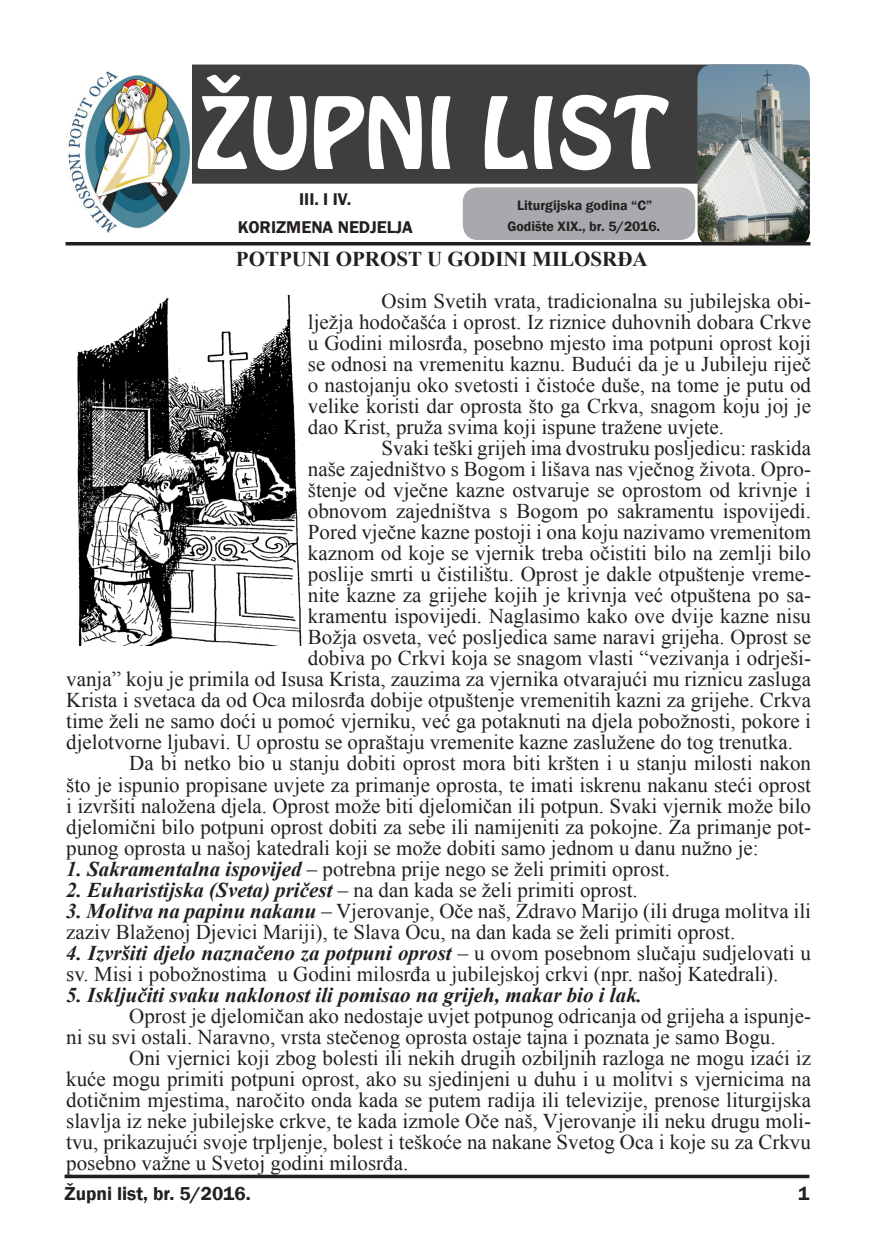
<style>
.page{position:relative;width:874px;height:1241px;background:#fff}
.page>*{position:absolute;margin:0;border:0;box-sizing:border-box;transform-origin:0 0}
.t1{font:87.5px "Hobo Std";color:#fff}
.t2{font:21px/21px "Times New Roman";color:#231f20;text-align:justify}
.t3{font:italic 700 21px "Times New Roman";color:#231f20}
.t4{font:700 21px "Times New Roman";color:#231f20}
.Tekst{font:600 19.25px "Franklin Gothic";color:#231f20}
.Normalni_tekst{font:600 17.5px "Franklin Gothic";color:#231f20}
.Normalni_tekst-2{font:600 14px "Franklin Gothic";color:#231f20}
.s1{font-weight:700;font-style:italic}
</style>
<div class="page">
<div style="left:462px;top:187px;width:232px;height:53px;background:#a8a9ad;border-radius:15px"></div>
<div style="left:64px;top:64px;width:745px;height:120px;background:#3e3e3f;border-radius:21px"></div>
<img style="left:697px;top:64px;width:112px;height:182px">
<hr style="left:64px;top:1174px;width:745px;height:3px;background:#231f20">
<hr style="left:65px;top:242px;width:745px;height:3px;background:#231f20">
<img style="left:64px;top:64px;width:127px;height:169px">
<img style="left:77px;top:295px;width:225px;height:351px">
<p class="t1" style="left:196px;top:73px;width:473px">ŽUPNI LIST</p>
<p class="Normalni_tekst" style="left:299px;top:188px;width:54px">III. I IV.</p>
<p class="Normalni_tekst" style="left:238px;top:216px;width:176px">KORIZMENA NEDJELJA</p>
<p class="Normalni_tekst-2" style="left:517px;top:197px;width:136px">Liturgijska godina “C”</p>
<p class="Normalni_tekst-2" style="left:507px;top:218px;width:154px">Godište XIX., br. 5/2016.</p>
<p class="t4" style="left:236px;top:244px;width:413px">POTPUNI OPROST U GODINI MILOSRĐA</p>
<p class="t2" style="left:308px;top:290px;width:504px;text-indent:74px">Osim Svetih vrata, tradicionalna su jubilejska obi&shy;lježja hodočašća i oprost. Iz riznice duhovnih dobara Crkve u Godini milosrđa, posebno mjesto ima potpuni oprost koji se odnosi na vremenitu kaznu. Budući da je u Jubileju riječ o nastojanju oko svetosti i čistoće duše, na tome je putu od velike koristi dar oprosta što ga Crkva, snagom koju joj je dao Krist, pruža svima koji ispune tražene uvjete.</p>
<p class="t2" style="left:381px;top:437px;width:431px">Svaki teški grijeh ima dvostruku posljedicu: raskida</p>
<p class="t2" style="left:308px;top:458px;width:504px">naše zajedništvo s Bogom i lišava nas vječnog života. Opro-</p>
<p class="t2" style="left:308px;top:479px;width:504px">štenje od vječne kazne ostvaruje se oprostom od krivnje i</p>
<p class="t2" style="left:308px;top:500px;width:504px">obnovom zajedništva s Bogom po sakramentu ispovijedi.</p>
<p class="t2" style="left:308px;top:521px;width:504px">Pored vječne kazne postoji i ona koju nazivamo vremenitom</p>
<p class="t2" style="left:308px;top:542px;width:504px">kaznom od koje se vjernik treba očistiti bilo na zemlji bilo</p>
<p class="t2" style="left:308px;top:563px;width:504px">poslije smrti u čistilištu. Oprost je dakle otpuštenje vreme-</p>
<p class="t2" style="left:308px;top:584px;width:504px">nite kazne za grijehe kojih je krivnja već otpuštena po sa-</p>
<p class="t2" style="left:308px;top:605px;width:504px">kramentu ispovijedi. Naglasimo kako ove dvije kazne nisu</p>
<p class="t2" style="left:308px;top:626px;width:504px">Božja osveta, već posljedica same naravi grijeha. Oprost se</p>
<p class="t2" style="left:308px;top:647px;width:504px">dobiva po Crkvi koja se snagom vlasti “vezivanja i odrješi-</p>
<p class="t2" style="left:66px;top:668px;width:746px">vanja” koju je primila od Isusa Krista, zauzima za vjernika otvarajući mu riznicu zasluga</p>
<p class="t2" style="left:66px;top:689px;width:746px">Krista i svetaca da od Oca milosrđa dobije otpuštenje vremenitih kazni za grijehe. Crkva</p>
<p class="t2" style="left:66px;top:710px;width:746px">time želi ne samo doći u pomoć vjerniku, već ga potaknuti na djela pobožnosti, pokore i</p>
<p class="t2" style="left:66px;top:731px;width:728px">djelotvorne ljubavi. U oprostu se opraštaju vremenite kazne zaslužene do tog trenutka.</p>
<p class="t2" style="left:66px;top:752px;width:746px;text-indent:63px">Da bi netko bio u stanju dobiti oprost mora biti kršten i u stanju milosti nakon što je ispunio propisane uvjete za primanje oprosta, te imati iskrenu nakanu steći oprost i izvršiti naložena djela. Oprost može biti djelomičan ili potpun. Svaki vjernik može bilo djelomični bilo potpuni oprost dobiti za sebe ili namijeniti za pokojne. Za primanje pot&shy;punog oprosta u našoj katedrali koji se može dobiti samo jednom u danu nužno je:</p>
<p class="t2" style="left:66px;top:857px;width:605px"><span class="s1">1. Sakramentalna ispovijed</span> – potrebna prije nego se želi primiti oprost.</p>
<p class="t2" style="left:66px;top:878px;width:573px"><span class="s1">2. Euharistijska (Sveta) pričest</span> – na dan kada se želi primiti oprost.</p>
<p class="t2" style="left:66px;top:899px;width:746px"><span class="s1">3. Molitva na papinu nakanu</span> – Vjerovanje, Oče naš, Zdravo Marijo (ili druga molitva ili zaziv Blaženoj Djevici Mariji), te Slava Ocu, na dan kada se želi primiti oprost.</p>
<p class="t2" style="left:66px;top:941px;width:746px"><span class="s1">4. Izvršiti djelo naznačeno za potpuni oprost</span> – u ovom posebnom slučaju sudjelovati u sv. Misi i pobožnostima u Godini milosrđa u jubilejskoj crkvi (npr. našoj Katedrali).</p>
<p class="t3" style="left:66px;top:979px;width:577px">5. Isključiti svaku naklonost ili pomisao na grijeh, makar bio i lak.</p>
<p class="t2" style="left:66px;top:1004px;width:746px;text-indent:63px">Oprost je djelomičan ako nedostaje uvjet potpunog odricanja od grijeha a ispunje&shy;ni su svi ostali. Naravno, vrsta stečenog oprosta ostaje tajna i poznata je samo Bogu.</p>
<p class="t2" style="left:66px;top:1046px;width:746px;text-indent:63px">Oni vjernici koji zbog bolesti ili nekih drugih ozbiljnih razloga ne mogu izaći iz kuće mogu primiti potpuni oprost, ako su sjedinjeni u duhu i u molitvi s vjernicima na dotičnim mjestima, naročito onda kada se putem radija ili televizije, prenose liturgijska slavlja iz neke jubilejske crkve, te kada izmole Oče naš, Vjerovanje ili neku drugu moli&shy;tvu, prikazujući svoje trpljenje, bolest i teškoće na nakane Svetog Oca i koje su za Crkvu posebno važne u Svetoj godini milosrđa.</p>
<p class="Tekst" style="left:64px;top:1181px;width:187px">Župni list, br. 5/2016.</p>
<p class="Tekst" style="left:797px;top:1181px;width:13px">1</p>
</div>
